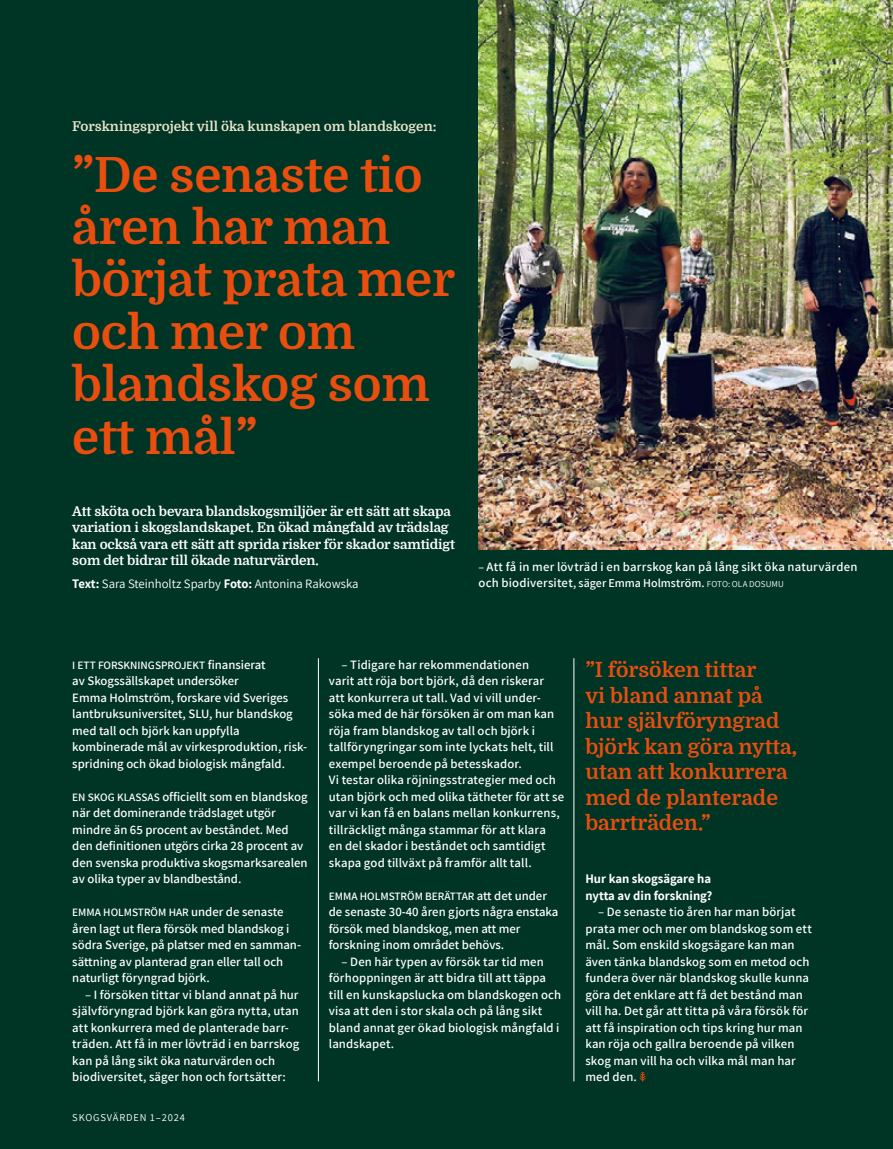
<style>
.page{position:relative;width:893px;height:1149px;background:#fff}
.page>*{position:absolute;margin:0;border:0;box-sizing:border-box;transform-origin:0 0}
.t1{font:700 48.6px/52.3px "Domine";letter-spacing:-.005em;color:#e94e0f}
.Citat_litet{font:700 21px/25.5px "Domine";color:#e94e0f}
.Brödtext_indrag{font:700 13.5px/16.5px "Domine";letter-spacing:-.01em;color:#fff}
.t2{font:700 13.5px "Domine";letter-spacing:-.005em;color:#ebe5ca}
.Brödtext_fakta_indrag{font:600 12.75px/16.5px "Assistant";letter-spacing:.005em;color:#fff}
.Bildtext{font:600 12.75px "Assistant";letter-spacing:.015em;color:#fff}
.t3{font:12.75px "Assistant";color:#fff}
.Fråga{font:700 12.75px/16.5px "Assistant";color:#fff}
.Bildtext-2{font:600 12px "Assistant";color:#fff}
.Brödtext_fakta_indrag-2{font:600 11.25px "Assistant";color:#fff}
.t4{font:10.5px "Assistant";letter-spacing:.08em;color:#fff}
.s1{font-weight:700}
.s2{font-size:12px}
.s3{font-size:12.75px}
.s4{font-weight:400;font-size:9px}
.s5{font-size:11.25px}
</style>
<div class="page">
<div style="left:0;top:0;width:893px;height:1148px;background:#003425"></div>
<img style="left:479px;top:0;width:414px;height:549px">
<hr style="left:574px;top:658px;width:1px;height:423px;background:#fff">
<hr style="left:318px;top:658px;width:1px;height:423px;background:#fff">
<svg style="left:639px;top:1072px;width:7px;height:9px"></svg>
<p class="t2" style="left:72px;top:119px;width:366px">Forskningsprojekt vill öka kunskapen om blandskogen:</p>
<p class="t1" style="left:72px;top:149px;width:384px">”De senaste tio åren har man börjat prata mer och mer om blandskog som ett mål”</p>
<p class="Brödtext_indrag" style="left:72px;top:502px;width:384px">Att sköta och bevara blandskogsmiljöer är ett sätt att skapa variation i skogslandskapet. En ökad mångfald av trädslag kan också vara ett sätt att sprida risker för skador samtidigt som det bidrar till ökade naturvärden.</p>
<p class="t3" style="left:72px;top:574px;width:288px"><span class="s1">Text:</span> Sara Steinholtz Sparby <span class="s1">Foto:</span> Antonina Rakowska</p>
<p class="Bildtext" style="left:479px;top:557px;width:380px"><span class="s2">–</span> Att få in mer lövträd i en barrskog kan på lång sikt öka naturvärden</p>
<p class="Bildtext-2" style="left:479px;top:575px;width:307px"><span class="s3">och biodiversitet</span>, säger Emma Holmström. <span class="s4">FOTO: OLA DOSUMU</span></p>
<p class="Brödtext_fakta_indrag-2" style="left:72px;top:657px;width:195px">I ETT FORSKNINGSPROJEKT <span class="s3">finansierat</span></p>
<p class="Brödtext_fakta_indrag" style="left:72px;top:671px;width:236px">av Skogssällskapet undersöker<br>Emma Holmström, forskare vid Sveriges lantbruksuniversitet, SLU, hur blandskog med tall och björk kan uppfylla kombinerade mål av virkesproduktion, risk&shy;spridning och ökad biologisk mångfald.</p>
<p class="Brödtext_fakta_indrag" style="left:72px;top:787px;width:237px"><span class="s5">EN SKOG KLASSAS</span> officiellt som en blandskog när det dominerande trädslaget utgör mindre än 65 procent av beståndet. Med den definitionen utgörs cirka 28 procent av den svenska produktiva skogsmarksarealen av olika typer av blandbestånd.</p>
<p class="Brödtext_fakta_indrag-2" style="left:72px;top:904px;width:213px">EMMA HOLMSTRÖM HAR <span class="s3">under de senaste</span></p>
<p class="Brödtext_fakta_indrag" style="left:72px;top:919px;width:230px">åren lagt ut flera försök med blandskog i södra Sverige, på platser med en samman&shy;sättning av planterad gran eller tall och naturligt föryngrad björk.</p>
<p class="Brödtext_fakta_indrag" style="left:72px;top:985px;width:228px;text-indent:13px">– I försöken tittar vi bland annat på hur självföryngrad björk kan göra nytta, utan att konkurrera med de planterade barr&shy;träden. Att få in mer lövträd i en barrskog kan på lång sikt öka naturvärden och biodiversitet, säger hon och fortsätter:</p>
<p class="t4" style="left:72px;top:1109px;width:114px">SKOGSVÄRDEN 1–2024</p>
<p class="Brödtext_fakta_indrag" style="left:329px;top:655px;width:237px;text-indent:13px">– Tidigare har rekommendationen<br>varit att röja bort björk, då den riskerar<br>att konkurrera ut tall. Vad vi vill under&shy;söka med de här försöken är om man kan röja fram blandskog av tall och björk i tallföryngringar som inte lyckats helt, till exempel beroende på betesskador.<br>Vi testar olika röjningsstrategier med och utan björk och med olika tätheter för att se var vi kan få en balans mellan konkurrens, tillräckligt många stammar för att klara<br>en del skador i beståndet och samtidigt skapa god tillväxt på framför allt tall.</p>
<p class="Brödtext_fakta_indrag-2" style="left:329px;top:888px;width:220px">EMMA HOLMSTRÖM BERÄTTAR <span class="s3">att det under</span></p>
<p class="Brödtext_fakta_indrag" style="left:329px;top:902px;width:231px">de senaste 30-40 åren gjorts några enstaka försök med blandskog, men att mer forskning inom området behövs.</p>
<p class="Brödtext_fakta_indrag" style="left:329px;top:952px;width:234px;text-indent:13px">– Den här typen av försök tar tid men förhoppningen är att bidra till att täppa till en kunskapslucka om blandskogen och visa att den i stor skala och på lång sikt bland annat ger ökad biologisk mångfald i landskapet.</p>
<p class="Citat_litet" style="left:585px;top:657px;width:213px">”I försöken tittar<br>vi bland annat på hur självföryngrad björk kan göra nytta, utan att konkurrera med de planterade barrträden.”</p>
<p class="Fråga" style="left:585px;top:870px;width:128px">Hur kan skogsägare ha nytta av din forskning?</p>
<p class="Brödtext_fakta_indrag" style="left:585px;top:902px;width:228px;text-indent:13px">– De senaste tio åren har man börjat prata mer och mer om blandskog som ett mål. Som enskild skogsägare kan man även tänka blandskog som en metod och fundera över när blandskog skulle kunna göra det enklare att få det bestånd man vill ha. Det går att titta på våra försök för att få inspiration och tips kring hur man kan röja och gallra beroende på vilken skog man vill ha och vilka mål man har med den.</p>
</div>
